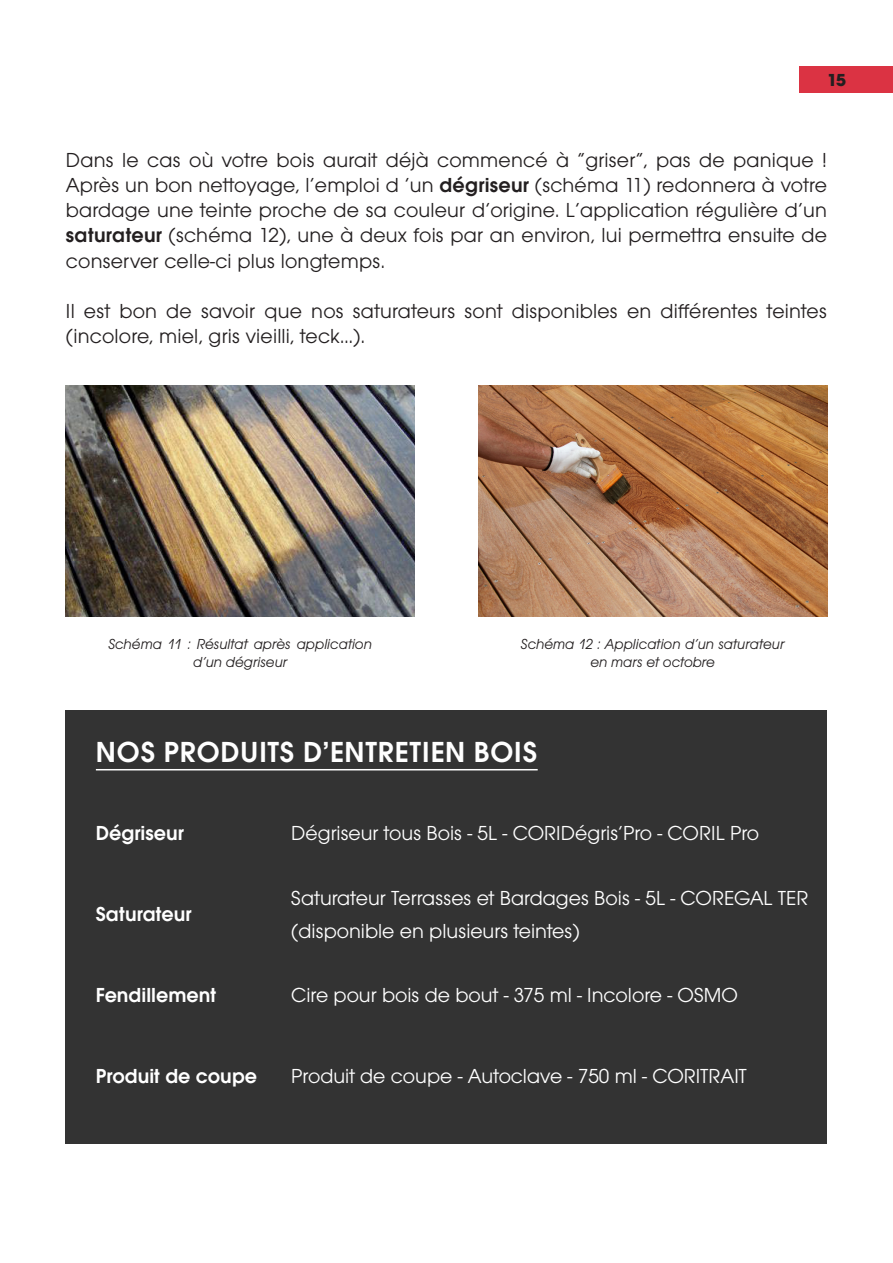
<style>
.page{position:relative;width:893px;height:1263px;background:#fff}
.page>*{position:absolute;margin:0;border:0;box-sizing:border-box;transform-origin:0 0}
.t1{font:600 30px "Avalon";letter-spacing:.025em;color:#fff}
.t2{font:21px/25.2px "Avalon";letter-spacing:.01em;color:#231f20;text-align:justify}
.t3{font:21px "Avalon";color:#fff}
.t4{font:600 21px "Avalon";color:#fff}
.t5{font:700 18px "Avalon";color:#231f20}
.t6{font:italic 15px/18px "Avalon";color:#231f20;text-align:center}
.s1{font-weight:600}
</style>
<div class="page">
<img style="left:478px;top:386px;width:349px;height:231px">
<img style="left:66px;top:386px;width:349px;height:231px">
<div style="left:66px;top:710px;width:761px;height:434px;background:#333"></div>
<hr style="left:96px;top:769px;width:442px;height:1px;background:#fff">
<div style="left:799px;top:66px;width:94px;height:27px;background:#db3343"></div>
<p class="t5" style="left:827px;top:69px;width:21px">15</p>
<p class="t2" style="left:66px;top:147px;width:763px">Dans le cas où votre bois aurait déjà commencé à “griser”, pas de panique !<br>Après un bon nettoyage, l’emploi d ’un <span class="s1">dégriseur</span> (schéma 11) redonnera à votre bardage une teinte proche de sa couleur d’origine. L’application régulière d’un <span class="s1">saturateur</span> (schéma 12), une à deux fois par an environ, lui permettra ensuite de conserver celle-ci plus longtemps.</p>
<p class="t2" style="left:66px;top:298px;width:763px">Il est bon de savoir que nos saturateurs sont disponibles en différentes teintes (incolore, miel, gris vieilli, teck...).</p>
<p class="t6" style="left:108px;top:635px;width:265px">Schéma 11 : Résultat après application d’un dégriseur</p>
<p class="t6" style="left:521px;top:635px;width:265px">Schéma 12 : Application d’un saturateur en mars et octobre</p>
<p class="t1" style="left:96px;top:734px;width:443px">NOS PRODUITS D’ENTRETIEN BOIS</p>
<p class="t4" style="left:96px;top:821px;width:90px">Dégriseur</p>
<p class="t3" style="left:291px;top:821px;width:469px">Dégriseur tous Bois - 5L - CORIDégris’Pro - CORIL Pro</p>
<p class="t4" style="left:96px;top:902px;width:98px">Saturateur</p>
<p class="t3" style="left:291px;top:885px;width:519px">Saturateur Terrasses et Bardages Bois - 5L - COREGAL TER</p>
<p class="t3" style="left:291px;top:918px;width:290px">(disponible en plusieurs teintes)</p>
<p class="t4" style="left:96px;top:982px;width:122px">Fendillement</p>
<p class="t3" style="left:291px;top:983px;width:448px">Cire pour bois de bout - 375 ml - Incolore - OSMO</p>
<p class="t4" style="left:96px;top:1063px;width:163px">Produit de coupe</p>
<p class="t3" style="left:291px;top:1063px;width:457px">Produit de coupe - Autoclave - 750 ml - CORITRAIT</p>
</div>
